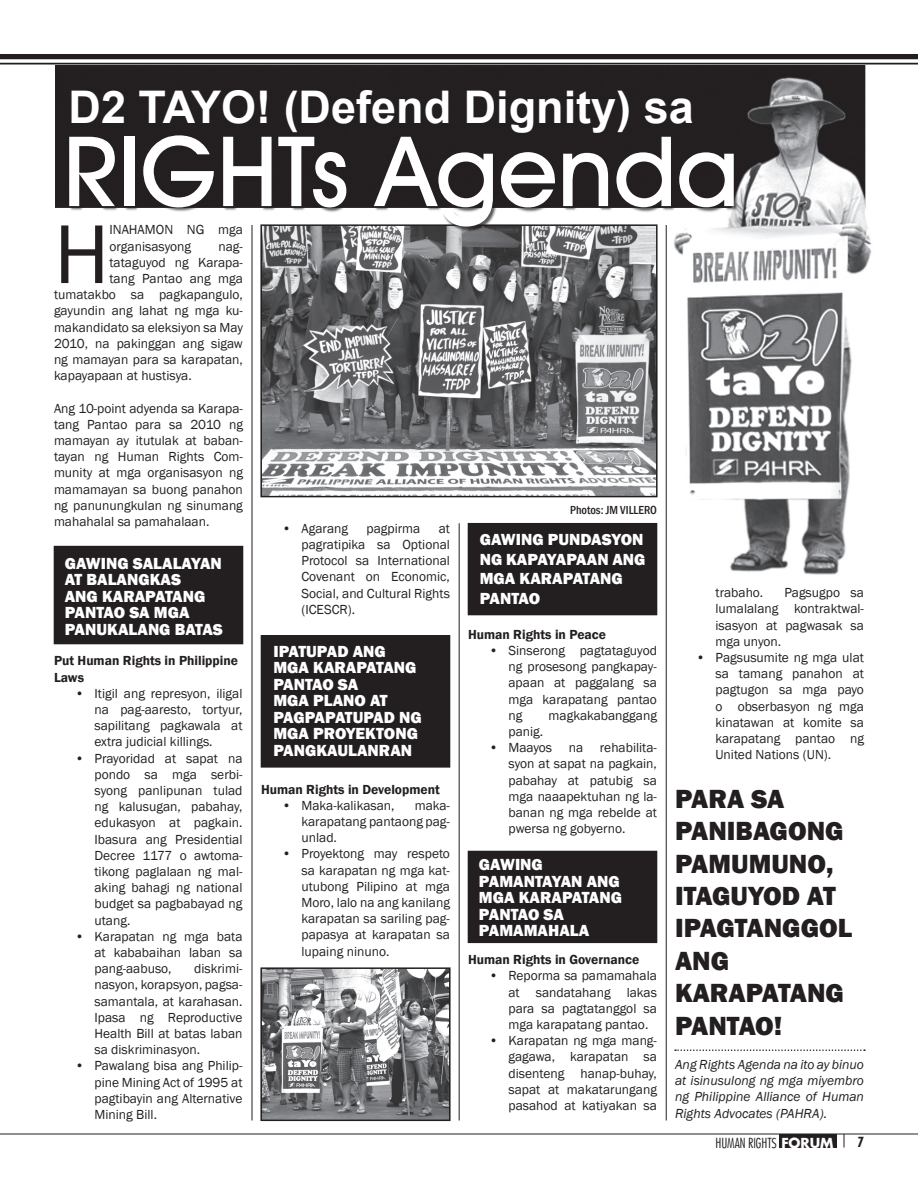
<style>
.page{position:relative;width:918px;height:1188px;background:#fff}
.page>*{position:absolute;margin:0;border:0;box-sizing:border-box;transform-origin:0 0}
.t1{font:500 97.5px "Avant Garde IT Cby BT";color:#fff}
.t2{font:86.4px "Franklin Gothic";color:#231f20}
.t3{font:700 45px "Arial";color:#fff}
.t4{font:800 27px/32.4px "Franklin Gothic";color:#231f20}
.t5{font:800 16.5px/16.5px "Franklin Gothic";color:#fff}
.t6{font:13.5px/16.2px "Franklin Gothic";color:#231f20;text-align:justify}
.t7{font:italic 13.5px/16.2px "Franklin Gothic";color:#231f20;text-align:justify}
.t8{font:600 13.5px/16.2px "Franklin Gothic";color:#231f20}
.t9{font:300 condensed 13.5px "Futura";color:#231f20}
.t10{font:500 condensed 12px "Franklin Gothic";color:#231f20}
.s1{font-weight:700;font-stretch:normal;color:#fff}
</style>
<div class="page">
<div style="left:0;top:54px;width:918px;height:5px;background:#231f20"></div>
<hr style="left:0;top:63px;width:918px;height:2px;background:#231f20">
<hr style="left:0;top:1134px;width:918px;height:1px;background:#231f20">
<svg style="left:844px;top:1134px;width:1px;height:14px"></svg>
<div style="left:779px;top:1134px;width:57px;height:14px;background:#231f20"></div>
<img style="left:56px;top:66px;width:816px;height:518px">
<div style="left:468px;top:523px;width:189px;height:92px;background:#231f20"></div>
<div style="left:54px;top:546px;width:189px;height:98px;background:#231f20"></div>
<img style="left:263px;top:232px;width:392px;height:262px">
<div style="left:260px;top:224px;width:398px;height:273px;border:2px solid #231f20"></div>
<div style="left:261px;top:636px;width:189px;height:131px;background:#231f20"></div>
<div style="left:261px;top:635px;width:189px;height:132px;border:1px solid #231f20"></div>
<div style="left:468px;top:851px;width:189px;height:92px;background:#231f20"></div>
<svg style="left:675px;top:1049px;width:190px;height:2px"></svg>
<hr style="left:252px;top:225px;width:1px;height:895px;background:#231f20">
<hr style="left:459px;top:523px;width:1px;height:597px;background:#231f20">
<hr style="left:666px;top:225px;width:1px;height:895px;background:#231f20">
<img style="left:263px;top:970px;width:185px;height:148px">
<div style="left:260px;top:967px;width:191px;height:154px;border:2px solid #231f20"></div>
<div style="left:68px;top:134px;width:672px;height:98px;background:#231f20;opacity:.75"></div>
<p class="t3" style="left:69px;top:77px;width:627px">D2 TAYO! (Defend Dignity) sa</p>
<p class="t1" style="left:63px;top:112px;width:677px">RIGHTs Agenda</p>
<p class="t2" style="left:54px;top:201px;width:57px">H</p>
<p class="t6" style="left:109px;top:222px;width:9px">inahamon</p>
<p class="t6" style="left:187px;top:222px;width:9px">ng</p>
<p class="t6" style="left:218px;top:222px;width:26px">mga</p>
<p class="t6" style="left:109px;top:238px;width:83px">organisasyong</p>
<p class="t6" style="left:219px;top:238px;width:26px">nag-</p>
<p class="t6" style="left:109px;top:255px;width:135px">tataguyod ng Karapa-</p>
<p class="t6" style="left:109px;top:271px;width:135px">tang Pantao ang mga</p>
<p class="t6" style="left:54px;top:287px;width:190px">tumatakbo sa pagkapangulo,</p>
<p class="t6" style="left:54px;top:303px;width:190px">gayundin ang lahat ng mga ku-</p>
<p class="t6" style="left:54px;top:319px;width:190px">makandidato sa eleksiyon sa May</p>
<p class="t6" style="left:54px;top:336px;width:190px">2010, na pakinggan ang sigaw</p>
<p class="t6" style="left:54px;top:352px;width:190px">ng mamayan para sa karapatan,</p>
<p class="t6" style="left:54px;top:368px;width:139px">kapayapaan at hustisya.</p>
<p class="t6" style="left:54px;top:400px;width:190px">Ang 10-point adyenda sa Karapa&shy;tang Pantao para sa 2010 ng mamayan ay itutulak at baban&shy;tayan ng Human Rights Com&shy;munity at mga organisasyon ng mamamayan sa buong panahon ng panunungkulan ng sinumang mahahalal sa pamahalaan.</p>
<p class="t10" style="left:570px;top:502px;width:88px">Photos: JM VILLERO</p>
<p class="t6" style="left:282px;top:520px;width:68px">• Agarang</p>
<p class="t6" style="left:367px;top:520px;width:55px">pagpirma</p>
<p class="t6" style="left:302px;top:520px;width:150px;text-indent:137px">at pagratipika sa Optional Protocol sa International Covenant on Economic, Social, and Cultural Rights (ICESCR).</p>
<p class="t5" style="left:480px;top:529px;width:167px;line-height:19.8px">GAWING PUNDASYON<br>NG KAPAYAPAAN ANG<br>MGA KARAPATANG<br>PANTAO</p>
<p class="t5" style="left:65px;top:555px;width:159px">GAWING SALALAYAN<br>AT BALANGKAS<br>ANG KARAPATANG<br>PANTAO SA MGA<br>PANUKALANG BATAS</p>
<p class="t8" style="left:54px;top:653px;width:186px">Put Human Rights in Philippine<br>Laws</p>
<p class="t6" style="left:94px;top:686px;width:150px;text-indent:-19px">• Itigil ang represyon, iligal na pag-aaresto, tortyur, sapilitang pagkawala at extra judicial killings.</p>
<p class="t6" style="left:94px;top:750px;width:150px;text-indent:-19px">• Prayoridad at sapat na pondo sa mga serbi&shy;syong panlipunan tulad ng kalusugan, pabahay, edukasyon at pagkain.<br>Ibasura ang Presidential Decree 1177 o awtoma&shy;tikong paglalaan ng mal&shy;aking bahagi ng national budget sa pagbabayad ng utang.</p>
<p class="t6" style="left:94px;top:929px;width:150px;text-indent:-19px">• Karapatan ng mga bata at kababaihan laban sa pang-aabuso,</p>
<p class="t6" style="left:716px;top:585px;width:150px;text-indent:69px">Pagsugpo sa lumalalang kontraktwal&shy;isasyon at pagwasak sa mga unyon.</p>
<p class="t6" style="left:716px;top:650px;width:150px;text-indent:-19px">• Pagsusumite ng mga ulat sa tamang panahon at pagtugon sa mga payo o obserbasyon ng mga kinatawan at komite sa karapatang pantao ng United Nations (UN).</p>
<p class="t4" style="left:675px;top:782px;width:170px">PARA SA<br>PANIBAGONG<br>PAMUMUNO,</p>
<p class="t4" style="left:675px;top:880px;width:179px">ITAGUYOD AT<br>IPAGTANGGOL<br>ANG<br>KARAPATANG<br>PANTAO!</p>
<p class="t6" style="left:716px;top:585px;width:49px">trabaho.</p>
<p class="t8" style="left:468px;top:626px;width:140px">Human Rights in Peace</p>
<p class="t6" style="left:509px;top:643px;width:150px;text-indent:-19px">• Sinserong pagtataguyod ng prosesong pangkapay&shy;apaan at paggalang sa mga karapatang pantao ng</p>
<p class="t5" style="left:273px;top:643px;width:150px">IPATUPAD ANG<br>MGA KARAPATANG<br>PANTAO SA<br>MGA PLANO AT<br>PAGPAPATUPAD NG<br>MGA PROYEKTON</p>
<p class="t6" style="left:549px;top:707px;width:110px">magkakabanggang</p>
<p class="t6" style="left:509px;top:724px;width:36px">panig.</p>
<p class="t6" style="left:509px;top:740px;width:150px;text-indent:-19px">• Maayos na rehabilita&shy;syon at sapat na pagkain, pabahay at patubig sa mga naaapektuhan ng la&shy;banan ng mga rebelde at pwersa ng gobyerno.</p>
<p class="t5" style="left:273px;top:725px;width:146px;text-indent:133px">G<br>PANGKAULANRAN</p>
<p class="t8" style="left:261px;top:781px;width:181px">Human Rights in Development</p>
<p class="t6" style="left:282px;top:797px;width:114px">• Maka-kalikasan,</p>
<p class="t6" style="left:302px;top:797px;width:150px;text-indent:113px">maka&shy;karapatang pantaong pag&shy;unlad.</p>
<p class="t6" style="left:302px;top:846px;width:150px;text-indent:-19px">• Proyektong may respeto sa karapatan ng mga kat&shy;utubong Pilipino at mga Moro, lalo na ang kanilang karapatan sa sariling pag&shy;papasya at karapatan sa lupaing ninuno.</p>
<p class="t5" style="left:479px;top:856px;width:145px">GAWING<br>PAMANTAYAN ANG<br>MGA KARAPATANG<br>PANTAO SA<br>PAMAMAHALA</p>
<p class="t8" style="left:468px;top:952px;width:173px">Human Rights in Governance</p>
<p class="t6" style="left:509px;top:968px;width:150px;text-indent:-19px">• Reporma sa pamamahala at sandatahang lakas para sa pagtatanggol sa mga karapatang pantao.</p>
<p class="t6" style="left:509px;top:1033px;width:150px;text-indent:-19px">• Karapatan ng mga mang&shy;gagawa, karapatan sa disenteng hanap-buhay, sapat at makatarungang pasahod at katiyakan sa</p>
<p class="t6" style="left:94px;top:961px;width:150px;text-indent:100px">diskrimi&shy;nasyon, korapsyon, pagsa&shy;samantala, at karahasan.<br>Ipasa ng Reproductive Health Bill at batas laban sa diskriminasyon.</p>
<p class="t6" style="left:94px;top:1058px;width:150px;text-indent:-19px">• Pawalang bisa ang Philip&shy;pine Mining Act of 1995 at pagtibayin ang Alternative Mining Bill.</p>
<p class="t7" style="left:675px;top:1057px;width:190px">Ang Rights Agenda na ito ay binuo at isinusulong ng mga miyembro ng Philippine Alliance of Human Rights Advocates (PAHRA).</p>
<p class="t9" style="left:716px;top:1134px;width:119px">HUMAN RIGHTS <span class="s1">FORUM</span></p>
</div>
